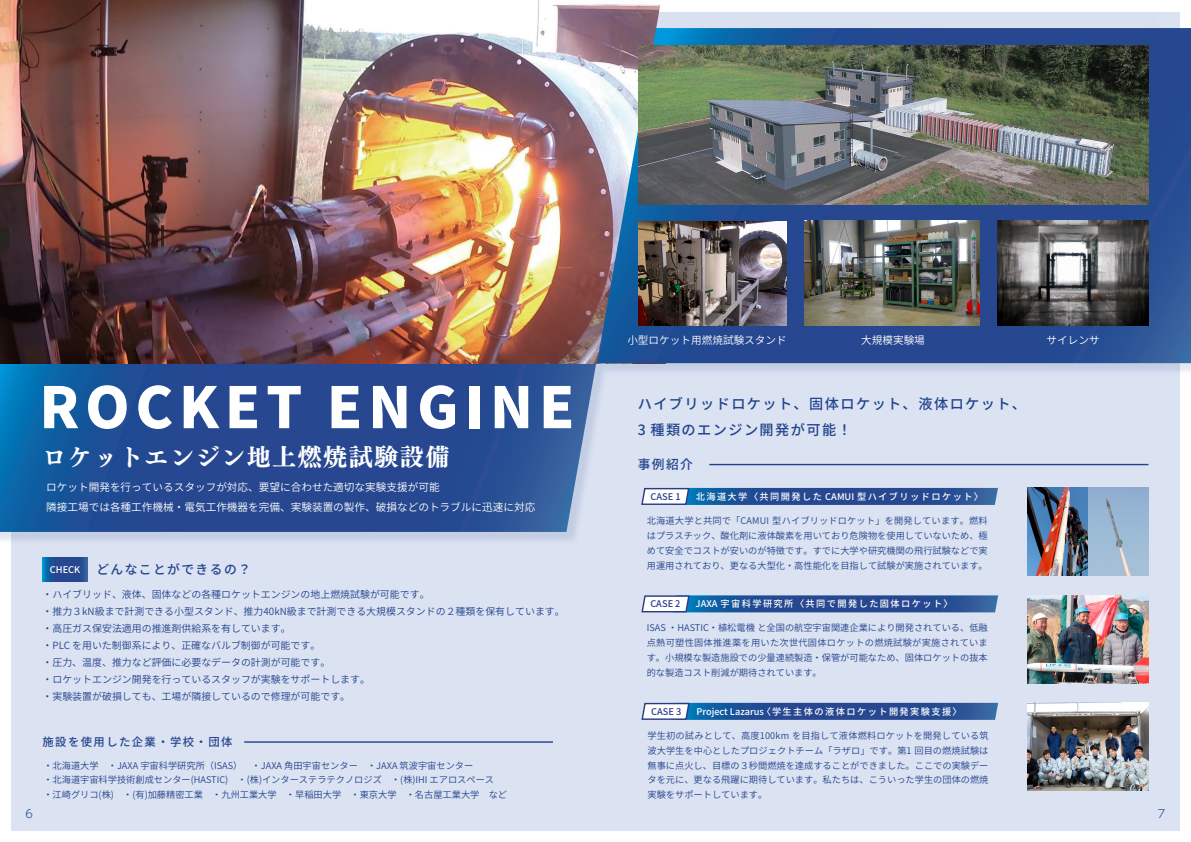
<style>
.page{position:relative;width:1191px;height:842px;background:#fff}
.page>*{position:absolute;margin:0;border:0;box-sizing:border-box;transform-origin:0 0}
.t1{font:800 56.7px "Source Han Sans JP";letter-spacing:.1em;color:#fff}
.t2{font:24.1px "UD Mincho Pr 6 N B";letter-spacing:.06em;color:#fff}
.t3{font:500 14.2px/25.5px "Source Han Sans JP";letter-spacing:.1em;color:#21448c}
.t4{font:500 12.8px "Source Han Sans JP";letter-spacing:.11em;color:#23438c}
.t5{font:500 12.8px "Source Han Sans JP";color:#21448c}
.t6{font:500 11.3px "Source Han Sans JP";letter-spacing:.125em;color:#23438c}
.t7{font:300 11.3px "UD Shin Go Pr 6 N";color:#21448c}
.t8{font:10.6px/19.8px "Source Han Sans JP";color:#fff}
.t9{font:9.9px/17px "Source Han Sans JP";color:#23438c}
.t10{font:9.2px/14.9px "Source Han Sans JP";color:#23438c;text-align:justify}
.t11{font:500 9.2px "Source Han Sans JP";letter-spacing:.155em;color:#fff}
.t12{font:500 9.2px "Source Han Sans JP";color:#283b8c}
</style>
<div class="page">
<div style="left:11px;top:11px;width:1168px;height:820px;background:#dbe2f2"></div>
<div style="left:0;top:356px;width:610px;height:188px;background:#244482;opacity:.75"></div>
<svg style="left:0;top:363px;width:596px;height:169px;background:#275296"></svg>
<div style="left:599px;top:201px;width:592px;height:175px;background:#244482;opacity:.75"></div>
<img style="left:0;top:0;width:656px;height:363px">
<svg style="left:597px;top:28px;width:594px;height:335px;background:#395b97"></svg>
<svg style="left:641px;top:487px;width:357px;height:18px;background:#4368a4"></svg>
<img style="left:638px;top:46px;width:510px;height:159px">
<img style="left:997px;top:221px;width:151px;height:104px">
<img style="left:804px;top:221px;width:175px;height:104px">
<img style="left:638px;top:221px;width:148px;height:104px">
<img style="left:1027px;top:595px;width:121px;height:88px">
<img style="left:1027px;top:703px;width:121px;height:88px">
<img style="left:1027px;top:488px;width:121px;height:88px">
<svg style="left:641px;top:595px;width:357px;height:18px;background:#4368a4"></svg>
<svg style="left:641px;top:702px;width:357px;height:18px;background:#4368a4"></svg>
<svg style="left:43px;top:557px;width:45px;height:25px"></svg>
<hr style="left:244px;top:741px;width:309px;height:2px;background:#21448c">
<hr style="left:709px;top:464px;width:439px;height:1px;background:#21448c">
<svg style="left:656px;top:5px;width:524px;height:23px"></svg>
<h1 class="t1" style="left:39px;top:375px;width:537px">ROCKET ENGINE</h1>
<h2 class="t2" style="left:43px;top:434px;width:408px">ロケットエンジン地上燃焼試験設備</h2>
<p class="t8" style="left:46px;top:478px;width:490px">ロケット開発を行っているスタッフが対応、要望に合わせた適切な実験支援が可能<br>隣接工場では各種工作機械・電気工作機器を完備、実験装置の製作、破損などのトラブルに迅速に対応</p>
<p class="t11" style="left:50px;top:564px;width:32px">CHECK</p>
<h3 class="t4" style="left:96px;top:562px;width:156px">どんなことができるの？</h3>
<p class="t9" style="left:43px;top:586px;width:524px">・ハイブリッド、液体、固体などの各種ロケットエンジンの地上燃焼試験が可能です。<br>・推力３kN級まで計測できる小型スタンド、推力40kN級まで計測できる大規模スタンドの２種類を保有しています。・高圧ガス保安法適用の推進剤供給系を有しています。<br>・PLC を用いた制御系により、正確なバルブ制御が可能です。<br>・圧力、温度、推力など評価に必要なデータの計測が可能です。<br>・ロケットエンジン開発を行っているスタッフが実験をサポートします。<br>・実験装置が破損しても、工場が隣接しているので修理が可能です。</p>
<p class="t6" style="left:43px;top:735px;width:191px">施設を使用した企業・学校・団体</p>
<p class="t10" style="left:43px;top:758px;width:465px;text-align:left">・北海道大学　・JAXA 宇宙科学研究所（ISAS）　・JAXA 角田宇宙センター　・JAXA 筑波宇宙センター　<br>・北海道宇宙科学技術創成センター(HASTIC)　・(株)インターステラテクノロジズ　・(株)IHI エアロスペース<br>・江崎グリコ(株)　・(有)加藤精密工業　・九州工業大学　・早稲田大学　・東京大学　・名古屋工業大学　など</p>
<p class="t8" style="left:627px;top:330px;width:161px">小型ロケット用燃焼試験スタンド</p>
<p class="t8" style="left:861px;top:330px;width:65px">大規模実験場</p>
<p class="t8" style="left:1046px;top:330px;width:55px">サイレンサ</p>
<h3 class="t3" style="left:638px;top:391px;width:389px">ハイブリッドロケット、固体ロケット、液体ロケット、<br>3 種類のエンジン開発が可能！</h3>
<h3 class="t5" style="left:638px;top:457px;width:57px">事例紹介</h3>
<p class="t12" style="left:650px;top:491px;width:32px">CASE 1</p>
<p class="t11" style="left:695px;top:491px;width:289px">北海道大学〈共同開発した CAMUI 型ハイブリッドロケット〉</p>
<p class="t10" style="left:647px;top:513px;width:342px">北海道大学と共同で「CAMUI 型ハイブリッドロケット」を開発しています。燃料はプラスチック、酸化剤に液体酸素を用いており危険物を使用していないため、極めて安全でコストが安いのが特徴です。すでに大学や研究機関の飛行試験などで実用運用されており、更なる大型化・高性能化を目指して試験が実施されています。</p>
<p class="t11" style="left:695px;top:599px;width:258px">JAXA 宇宙科学研究所〈共同で開発した固体ロケット〉</p>
<p class="t12" style="left:650px;top:599px;width:32px">CASE 2</p>
<p class="t10" style="left:647px;top:621px;width:342px">ISAS ・HASTIC・植松電機 と全国の航空宇宙関連企業により開発されている、低融点熱可塑性固体推進薬を用いた次世代固体ロケットの燃焼試験が実施されています。小規模な製造施設での少量連続製造・保管が可能なため、固体ロケットの抜本的な製造コスト削減が期待されています。</p>
<p class="t12" style="left:651px;top:706px;width:32px">CASE 3</p>
<p class="t11" style="left:696px;top:706px;width:267px">Project Lazarus 〈学生主体の液体ロケット開発実験支援〉</p>
<p class="t10" style="left:647px;top:728px;width:342px">学生初の試みとして、高度100km を目指して液体燃料ロケットを開発している筑波大学生を中心としたプロジェクトチーム「ラザロ」です。第1 回目の燃焼試験は無事に点火し、目標の３秒間燃焼を達成することができました。ここでの実験データを元に、更なる飛躍に期待しています。私たちは、こういった学生の団体の燃焼実験をサポートしています。</p>
<p class="t7" style="left:26px;top:804px;width:9px">6</p>
<p class="t7" style="left:1158px;top:804px;width:9px">7</p>
</div>
